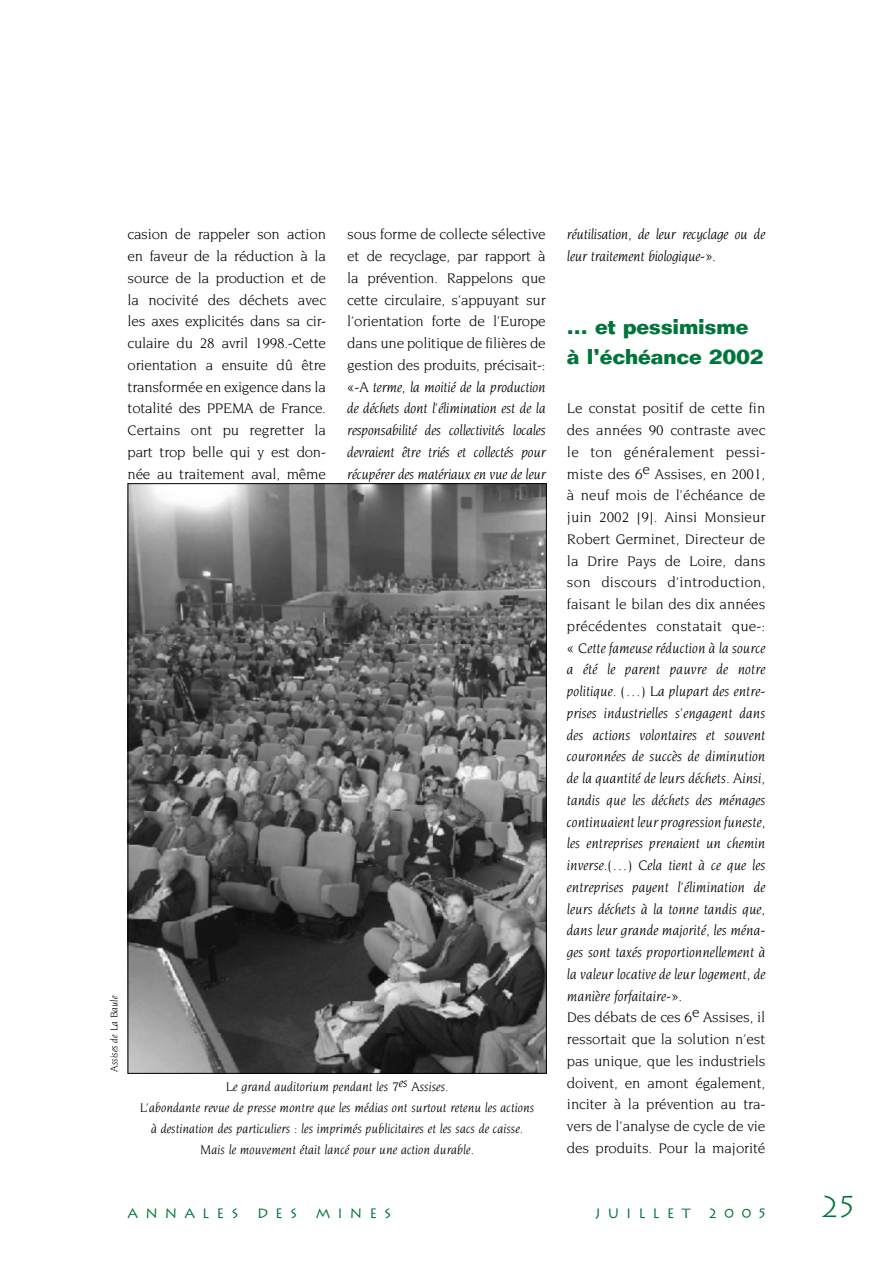
<style>
.page{position:relative;width:893px;height:1263px;background:#fff}
.page>*{position:absolute;margin:0;border:0;box-sizing:border-box;transform-origin:0 0}
.t1{font:300 30px "Lithos";color:#00753b}
.t2{font:700 21px/30px "Folio";letter-spacing:-.015em;color:#00753b}
.t3{font:italic 15px/21.8px "Novarese";letter-spacing:-.015em;color:#000}
.t4{font:15px/21.8px "Novarese";letter-spacing:-.015em;color:#000;text-align:justify}
.t5{font:italic 13.5px/21px "Novarese";color:#000;text-align:center}
.t6{font:13.5px "Lithos";letter-spacing:.525em;color:#00753b}
.t7{font:italic 10.5px "Novarese";color:#000}
.s1{font-style:italic}
.s2{font-style:normal}
</style>
<div class="page">
<img style="left:130px;top:485px;width:415px;height:587px">
<p class="t7" style="left:109px;top:1072px;width:77px;rotate:-90deg">Assises de La Baule</p>
<p class="t4" style="left:128px;top:223px;width:200px">casion de rappeler son action en faveur de la réduction à la source de la production et de la nocivité des déchets avec les axes explicités dans sa cir‑ culaire du 28 avril 1998.‑Cette orientation a ensuite dû être transformée en exigence dans la totalité des PPEMA de France.<br>Certains ont pu regretter la part trop belle qui y est don‑ née au traitement aval, même</p>
<p class="t4" style="left:347px;top:223px;width:200px">sous forme de collecte sélective et de recyclage, par rapport à la prévention. Rappelons que cette circulaire, s’appuyant sur l’orientation forte de l’Europe dans une politique de filières de gestion des produits, précisait‑: «‑<span class="s1">A terme, la moitié de la production de déchets dont l’élimination est de la responsabilité des collectivités locales devraient être triés et collectés pour récupérer des matériaux en vue de leur</span></p>
<p class="t3" style="left:567px;top:223px;width:200px">réutilisation, de leur recyclage ou de leur traitement biologique‑».</p>
<h2 class="t2" style="left:567px;top:311px;width:199px">… et pessimisme à l’échéance 2002</h2>
<p class="t3" style="left:567px;top:397px;width:200px;text-align:justify"><span class="s2">Le constat positif de cette fin des années 90 contraste avec le ton généralement pessi‑ miste des 6</span><sup>e</sup> <span class="s2">Assises, en 2001, à neuf mois de l’échéance de juin 2002 [9]. Ainsi Monsieur Robert Germinet, Directeur de la Drire Pays de Loire, dans son discours d’introduction, faisant le bilan des dix années précédentes constatait que‑: «</span> Cette fameuse réduction à la source a été le parent pauvre de notre politique. (…) La plupart des entre‑ prises industrielles s’engagent dans des actions volontaires et souvent couronnées de succès de diminution de la quantité de leurs déchets. Ainsi, tandis que les déchets des ménages continuaient leur progression funeste, les entreprises prenaient un chemin inverse.(…) Cela tient à ce que les entreprises payent l’élimination de leurs déchets à la tonne tandis que, dans leur grande majorité, les ména‑ ges sont taxés proportionnellement à la valeur locative de leur logement, de manière forfaitaire‑».</p>
<p class="t4" style="left:567px;top:1006px;width:200px">Des débats de ces 6e Assises, il ressortait que la solution n’est pas unique, que les industriels doivent, en amont également, inciter à la prévention au tra‑ vers de l’analyse de cycle de vie des produits. Pour la majorité</p>
<p class="t5" style="left:140px;top:1076px;width:396px">Le grand auditorium pendant les 7es Assises.<br>L’abondante revue de presse montre que les médias ont surtout retenu les actions à destination des particuliers : les imprimés publicitaires et les sacs de caisse.<br>Mais le mouvement était lancé pour une action durable.</p>
<p class="t6" style="left:128px;top:1205px;width:112px">ANNALES</p>
<p class="t6" style="left:257px;top:1205px;width:42px">DES</p>
<p class="t6" style="left:316px;top:1205px;width:77px">MINES</p>
<p class="t6" style="left:595px;top:1205px;width:97px">JUILLET</p>
<p class="t6" style="left:709px;top:1205px;width:58px">2005</p>
<h1 class="t1" style="left:821px;top:1189px;width:35px">25</h1>
</div>
